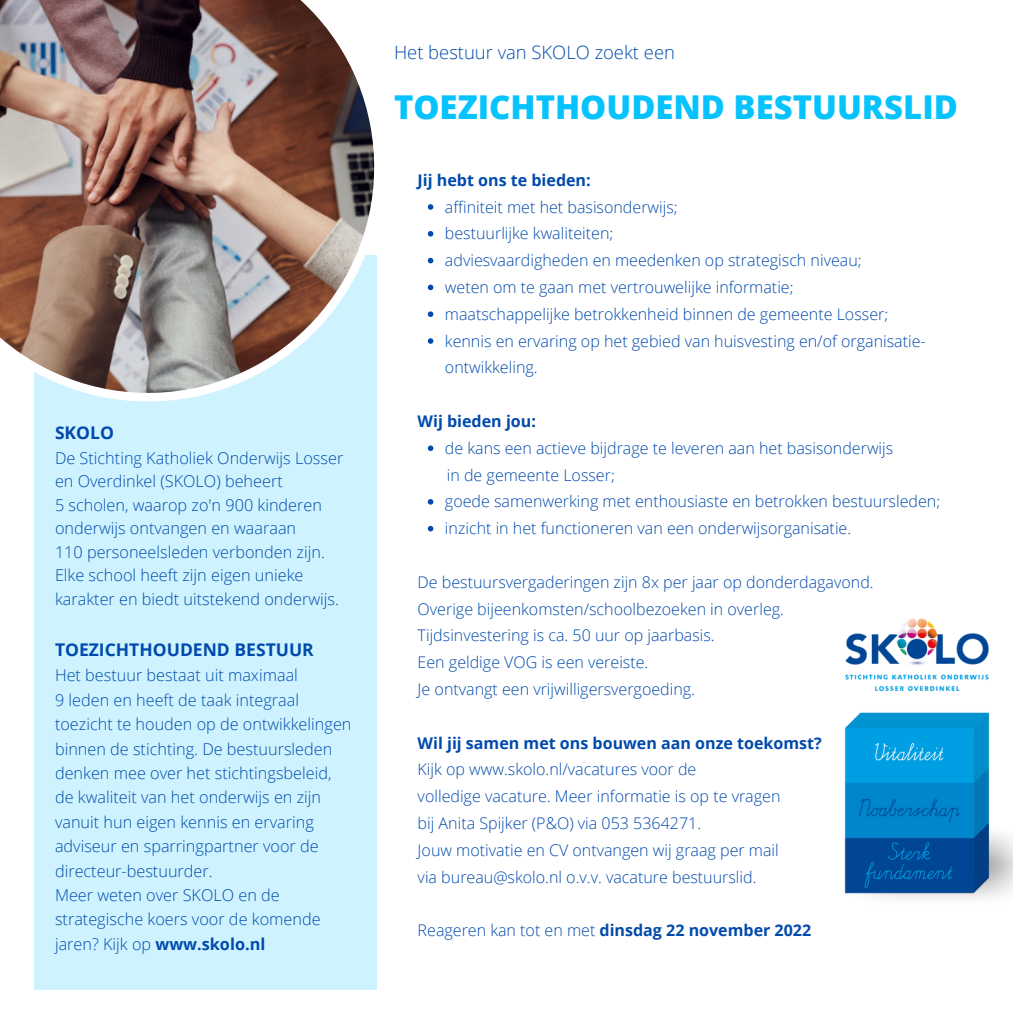
<style>
.page{position:relative;width:1013px;height:1013px;background:#fff}
.page>*{position:absolute;margin:0;border:0;box-sizing:border-box;transform-origin:0 0}
.t1{font:800 32.88px "Open Sans";color:#06c2fd}
.t2{font:300 18.38px "Open Sans";color:#004aad}
.t3{font:700 17.5px "Open Sans";color:#004aad}
.t4{font:300 16.25px/24.4px "Open Sans";color:#004aad}
.t5{font:300 16px/26.8px "Open Sans";color:#004aad}
.t6{font:700 16px "Open Sans";color:#004aad}
.s1{font-weight:700}
.s2{font-weight:300}
</style>
<div class="page">
<div style="left:34px;top:255px;width:342px;height:734px;background:#cef3ff"></div>
<img style="left:0;top:0;width:377px;height:440px">
<img style="left:844px;top:618px;width:168px;height:281px">
<svg style="left:428px;top:204px;width:5px;height:6px"></svg>
<svg style="left:428px;top:231px;width:5px;height:5px"></svg>
<svg style="left:428px;top:258px;width:5px;height:5px"></svg>
<svg style="left:428px;top:284px;width:5px;height:6px"></svg>
<svg style="left:428px;top:311px;width:5px;height:6px"></svg>
<svg style="left:428px;top:338px;width:5px;height:6px"></svg>
<svg style="left:428px;top:445px;width:5px;height:6px"></svg>
<svg style="left:428px;top:499px;width:5px;height:5px"></svg>
<svg style="left:428px;top:526px;width:5px;height:5px"></svg>
<p class="t3" style="left:55px;top:421px;width:60px">SKOLO</p>
<p class="t4" style="left:55px;top:446px;width:290px;line-height:23.5px">De Stichting Katholiek Onderwijs Losser en Overdinkel (SKOLO) beheert<br>5 scholen, waarop zo'n 900 kinderen onderwijs ontvangen en waaraan<br>110 personeelsleden verbonden zijn.<br>Elke school heeft zijn eigen unieke karakter en biedt uitstekend onderwijs.</p>
<p class="t3" style="left:55px;top:637px;width:260px">TOEZICHTHOUDEND BESTUUR</p>
<p class="t4" style="left:55px;top:663px;width:298px">Het bestuur bestaat uit maximaal<br>9 leden en heeft de taak integraal toezicht te houden op de ontwikkelingen binnen de stichting. De bestuursleden denken mee over het stichtingsbeleid, de kwaliteit van het onderwijs en zijn vanuit hun eigen kennis en ervaring adviseur en sparringpartner voor de directeur-bestuurder.<br>Meer weten over SKOLO en de strategische koers voor de komende jaren? Kijk op <span class="s1">www.skolo.nl</span></p>
<p class="t2" style="left:394px;top:39px;width:282px">Het bestuur van SKOLO zoekt een</p>
<h1 class="t1" style="left:394px;top:84px;width:565px">TOEZICHTHOUDEND BESTUURSLID</h1>
<p class="t6" style="left:417px;top:169px;width:175px">Jij hebt ons te bieden:</p>
<p class="t5" style="left:445px;top:193px;width:482px">affiniteit met het basisonderwijs;<br>bestuurlijke kwaliteiten;<br>adviesvaardigheden en meedenken op strategisch niveau;<br>weten om te gaan met vertrouwelijke informatie;<br>maatschappelijke betrokkenheid binnen de gemeente Losser; kennis en ervaring op het gebied van huisvesting en/of organisatie&shy;ontwikkeling.</p>
<p class="t6" style="left:417px;top:410px;width:120px">Wij bieden jou:</p>
<p class="t5" style="left:447px;top:461px;width:169px">in de gemeente Losser;</p>
<p class="t5" style="left:445px;top:434px;width:450px">de kans een actieve bijdrage te leveren aan het basisonderwijs</p>
<p class="t5" style="left:445px;top:488px;width:496px">goede samenwerking met enthousiaste en betrokken bestuursleden; inzicht in het functioneren van een onderwijsorganisatie.</p>
<p class="t5" style="left:417px;top:568px;width:457px">De bestuursvergaderingen zijn 8x per jaar op donderdagavond.<br>Overige bijeenkomsten/schoolbezoeken in overleg.<br>Tijdsinvestering is ca. 50 uur op jaarbasis.<br>Een geldige VOG is een vereiste.<br>Je ontvangt een vrijwilligersvergoeding.</p>
<p class="t6" style="left:417px;top:731px;width:405px">Wil jij samen met ons bouwen aan onze toekomst?</p>
<p class="t5" style="left:417px;top:756px;width:364px">Kijk op www.skolo.nl/vacatures voor de<br>volledige vacature. Meer informatie is op te vragen bij Anita Spijker (P&amp;O) via 053 5364271.<br>Jouw motivatie en CV ontvangen wij graag per mail via bureau@skolo.nl o.v.v. vacature bestuurslid.</p>
<p class="t6" style="left:417px;top:919px;width:395px"><span class="s2">Reageren kan tot en met</span> dinsdag 22 november 2022</p>
</div>
